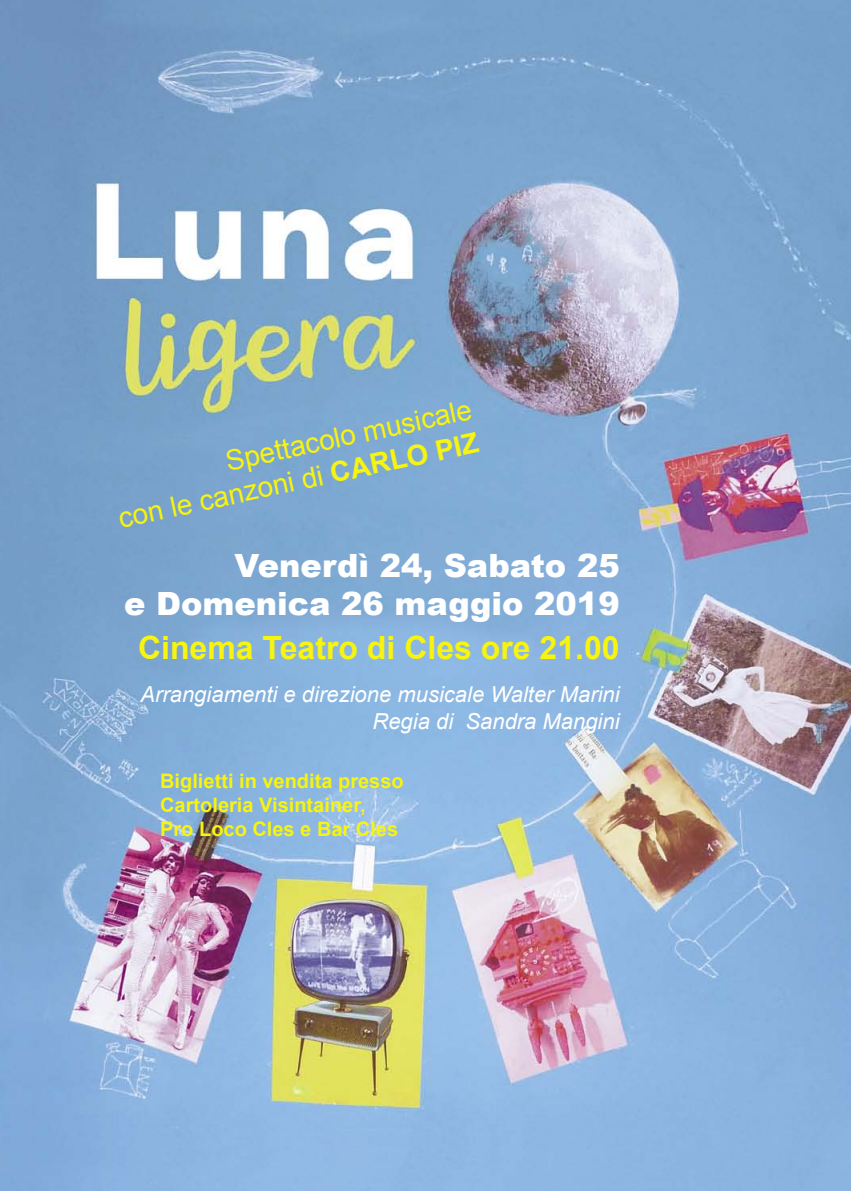
<style>
.page{position:relative;width:851px;height:1191px;background:#fff}
.page>*{position:absolute;margin:0;border:0;box-sizing:border-box;transform-origin:0 0}
.t1{font:900 32px/38.4px "Arial";color:#fff;text-align:right}
.t2{font:700 32px "Arial";color:#f7f410}
.t3{font:28px/33.6px "Arial";color:#f7f410;text-align:right}
.t4{font:italic 22px/26.4px "Arial";color:#fff;text-align:right}
.t5{font:700 20px/24px "Arial";color:#f7f410}
.s1{font-weight:700}
</style>
<div class="page">
<img style="left:0;top:0;width:850px;height:1191px">
<h2 class="t3" style="left:108px;top:469px;width:369px;rotate:-12deg">Spettacolo musicale<br>con le canzoni di <span class="s1">Carlo Piz</span></h2>
<h1 class="t1" style="left:124px;top:545px;width:497px">Venerdì 24, Sabato 25<br>e Domenica 26 maggio 2019</h1>
<h1 class="t2" style="left:138px;top:626px;width:483px">Cinema Teatro di Cles ore 21.00</h1>
<p class="t4" style="left:140px;top:681px;width:480px">Arrangiamenti e direzione musicale Walter Marini<br>Regia di Sandra Mangini</p>
<p class="t5" style="left:160px;top:769px;width:245px">Biglietti in vendita presso<br>Cartoleria Visintainer,<br>Pro Loco Cles e Bar Cles</p>
</div>
